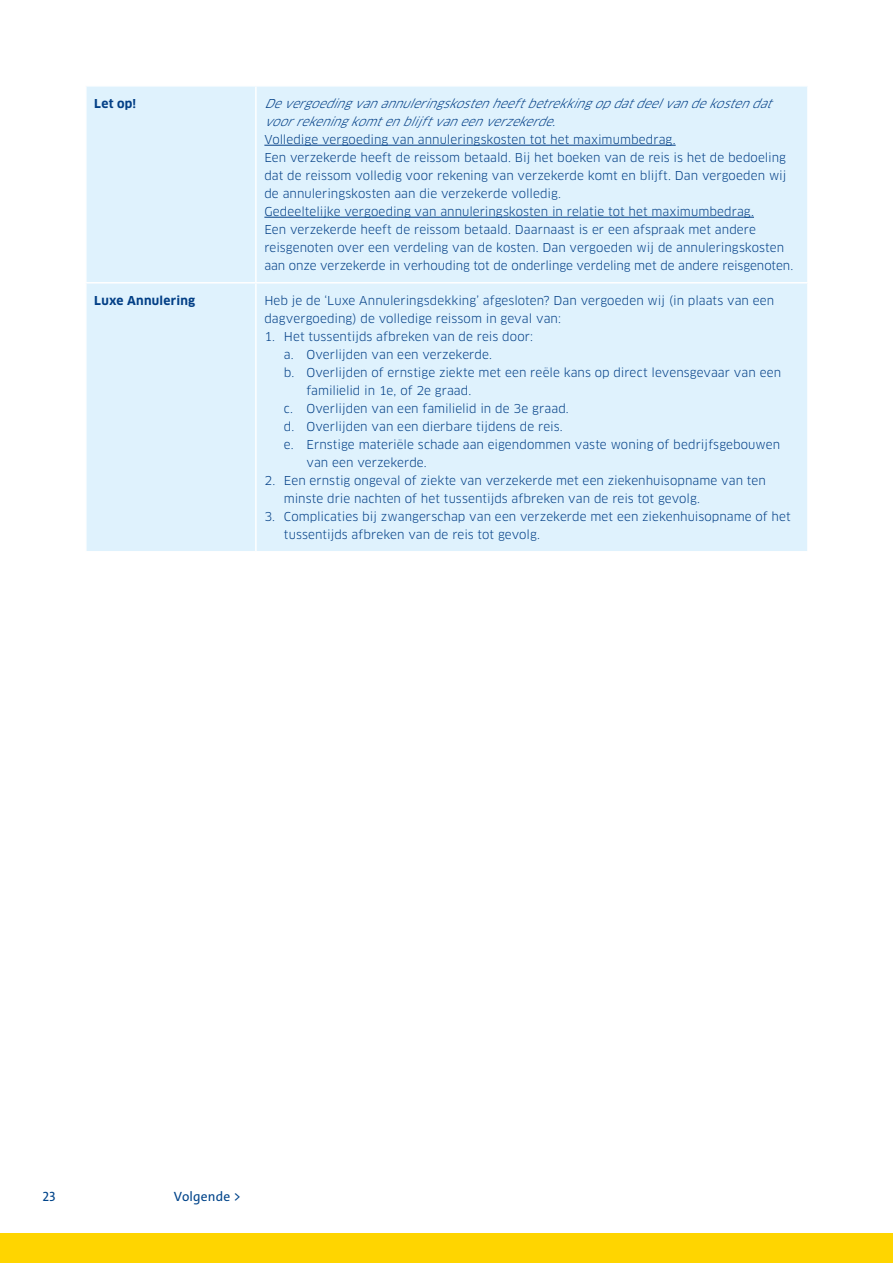
<style>
.page{position:relative;width:893px;height:1263px;background:#fff}
.page>*{position:absolute;margin:0;border:0;box-sizing:border-box;transform-origin:0 0}
.t1{font:13.5px "The Sans C4 s";letter-spacing:.01em;color:#00448a}
.t2{font:12px/18px "Clan Pro";color:#023f86}
.t3{font:italic 12px/18px "Clan Pro";color:#023f86}
.t4{font:700 12px "Clan Pro";letter-spacing:.02em;color:#023f86}
</style>
<div class="page">
<div style="left:0;top:1233px;width:893px;height:30px;background:#ffd500"></div>
<div style="left:87px;top:87px;width:720px;height:464px;background:#dff2fd"></div>
<hr style="left:255px;top:87px;width:2px;height:195px;background:#fff">
<hr style="left:85px;top:282px;width:171px;height:1px;background:#fff">
<hr style="left:256px;top:282px;width:553px;height:1px;background:#fff">
<hr style="left:255px;top:283px;width:2px;height:268px;background:#fff">
<hr style="left:264px;top:145px;width:412px;height:1px;background:#023f86">
<hr style="left:264px;top:217px;width:490px;height:1px;background:#023f86">
<p class="t4" style="left:94px;top:97px;width:43px">Let op!</p>
<p class="t3" style="left:264px;top:95px;width:515px">Devergoedingvanannuleringskostenheeftbetrekkingopdatdeelvandekostendat voorrekeningkomtenblijftvaneenverzekerde.</p>
<p class="t2" style="left:264px;top:131px;width:530px">Volledige vergoeding van annuleringskosten tot het maximumbedrag.<br>Een verzekerde heeft de reissom betaald. Bij het boeken van de reis is het de bedoeling dat de reissom volledig voor rekening van verzekerde komt en blijft. Dan vergoeden wij de annuleringskosten aan die verzekerde volledig.<br>Gedeeltelijke vergoeding van annuleringskosten in relatie tot het maximumbedrag.<br>Een verzekerde heeft de reissom betaald. Daarnaast is er een afspraak met andere reisgenoten over een verdeling van de kosten. Dan vergoeden wij de annuleringskosten aan onze verzekerde in verhouding tot de onderlinge verdeling met de andere reisgenoten.</p>
<p class="t4" style="left:94px;top:294px;width:102px">Luxe Annulering</p>
<p class="t2" style="left:264px;top:292px;width:511px">Heb je de ‘Luxe Annuleringsdekking’ afgesloten? Dan vergoeden wij (in plaats van een dagvergoeding) de volledige reissom in geval van:</p>
<p class="t2" style="left:264px;top:328px;width:270px">1. Het tussentijds afbreken van de reis door:</p>
<p class="t2" style="left:284px;top:346px;width:210px">a. Overlijden van een verzekerde.</p>
<p class="t2" style="left:284px;top:364px;width:499px">b. Overlijden of ernstige ziekte met een reële kans op direct levensgevaar van een</p>
<p class="t2" style="left:306px;top:382px;width:167px">familielid in 1e, of 2e graad.</p>
<p class="t2" style="left:284px;top:400px;width:286px">c. Overlijden van een familielid in de 3e graad.</p>
<p class="t2" style="left:284px;top:418px;width:280px">d. Overlijden van een dierbare tijdens de reis.</p>
<p class="t2" style="left:284px;top:436px;width:498px">e. Ernstige materiële schade aan eigendommen vaste woning of bedrijfsgebouwen</p>
<p class="t2" style="left:306px;top:454px;width:122px">van een verzekerde.</p>
<p class="t2" style="left:284px;top:472px;width:483px;text-indent:-20px">2. Een ernstig ongeval of ziekte van verzekerde met een ziekenhuisopname van ten minste drie nachten of het tussentijds afbreken van de reis tot gevolg.</p>
<p class="t2" style="left:284px;top:508px;width:508px;text-indent:-20px">3. Complicaties bij zwangerschap van een verzekerde met een ziekenhuisopname of het tussentijds afbreken van de reis tot gevolg.</p>
<p class="t1" style="left:42px;top:1187px;width:15px">23</p>
<p class="t1" style="left:174px;top:1187px;width:69px">Volgende &gt;</p>
</div>
